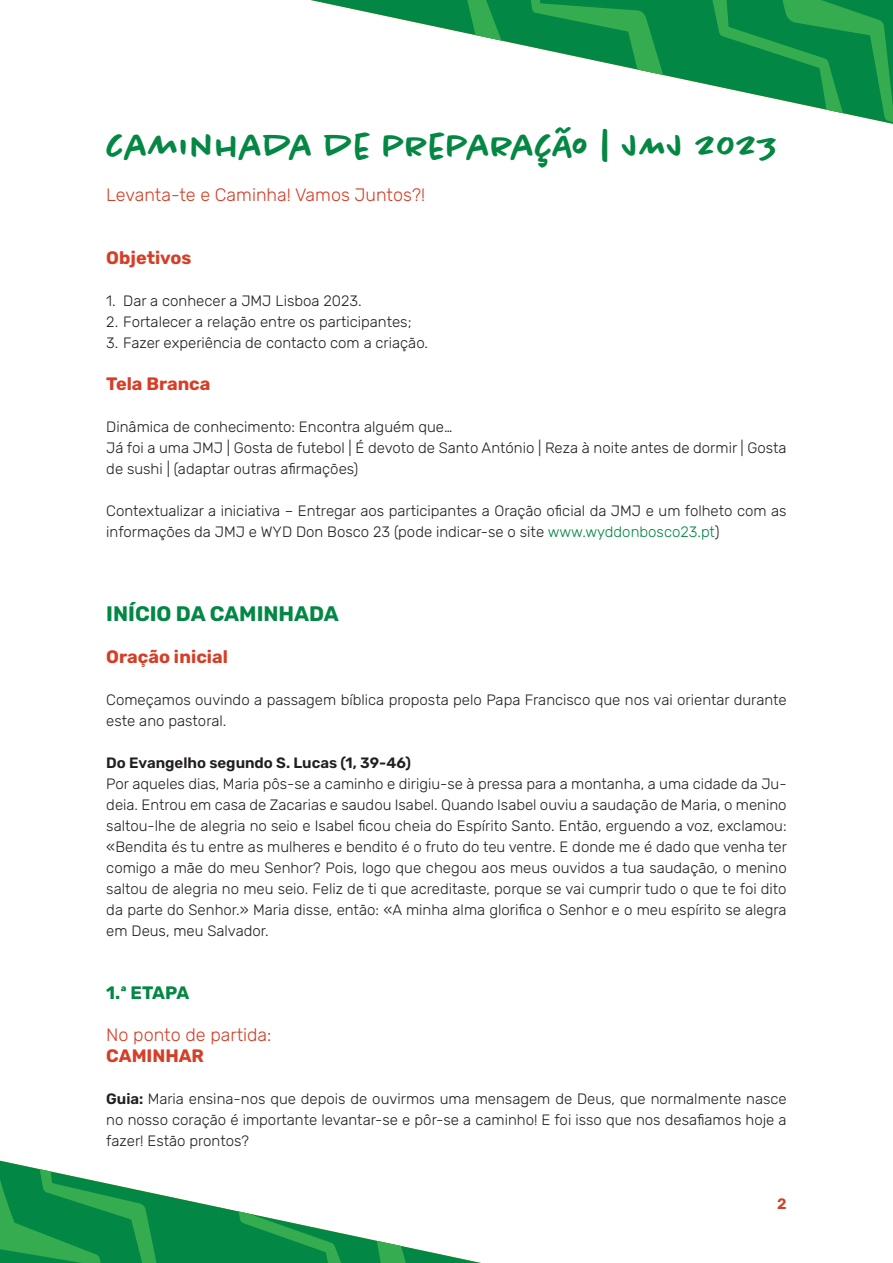
<style>
.page{position:relative;width:893px;height:1263px;background:#fff}
.page>*{position:absolute;margin:0;border:0;box-sizing:border-box;transform-origin:0 0}
.títulos{font:500 36px "Chantal";color:#058744}
.subtitulo{font:700 21px "Rubik";color:#028744}
.subtitulo-2{font:300 18px "Rubik";color:#d53f28}
.subtitulo-3{font:700 18px "Rubik";color:#d53f28}
.subtitulo-4{font:700 18px "Rubik";letter-spacing:-.025em;color:#028744}
.texto_corrido{font:300 15px/21px "Rubik";color:#231f20;text-align:justify}
.texto_corrido_sem_es{font:300 15px/21px "Rubik";color:#231f20}
.texto_corrido_sem_es-2{font:600 15px "Rubik";color:#231f20}
.t1{font:600 15px "Rubik";color:#d53f28}
.s1{color:#028744}
.s2{font-weight:600}
</style>
<div class="page">
<svg style="left:310px;top:0;width:79px;height:17px"></svg>
<svg style="left:389px;top:0;width:504px;height:124px"></svg>
<svg style="left:0;top:1160px;width:365px;height:103px"></svg>
<svg style="left:365px;top:1238px;width:116px;height:25px"></svg>
<p class="títulos" style="left:106px;top:124px;width:675px">CAMINHADA DE PREPARAÇÃO | JMJ 2023</p>
<p class="subtitulo-2" style="left:106px;top:185px;width:320px">Levanta-te e Caminha! Vamos Juntos?!</p>
<p class="subtitulo-3" style="left:106px;top:248px;width:87px">Objetivos</p>
<p class="texto_corrido" style="left:106px;top:291px;width:257px">1. Dar a conhecer a JMJ Lisboa 2023.</p>
<p class="texto_corrido" style="left:106px;top:312px;width:307px">2. Fortalecer a relação entre os participantes;</p>
<p class="texto_corrido" style="left:106px;top:333px;width:323px">3. Fazer experiência de contacto com a criação.</p>
<p class="subtitulo-3" style="left:106px;top:374px;width:106px">Tela Branca</p>
<p class="texto_corrido_sem_es" style="left:106px;top:417px;width:348px">Dinâmica de conhecimento: Encontra alguém que…</p>
<p class="texto_corrido_sem_es" style="left:106px;top:438px;width:682px">Já foi a uma JMJ | Gosta de futebol | É devoto de Santo António | Reza à noite antes de dormir | Gosta de sushi | (adaptar outras afirmações)</p>
<p class="texto_corrido_sem_es" style="left:106px;top:501px;width:682px">Contextualizar a iniciativa – Entregar aos participantes a Oração oficial da JMJ e um folheto com as informações da JMJ e WYD Don Bosco 23 (pode indicar-se o site <span class="s1">www.wyddonbosco23.pt</span>)</p>
<p class="subtitulo" style="left:106px;top:602px;width:234px">INÍCIO DA CAMINHADA</p>
<p class="subtitulo-3" style="left:106px;top:647px;width:123px">Oração inicial</p>
<p class="texto_corrido_sem_es" style="left:106px;top:690px;width:682px">Começamos ouvindo a passagem bíblica proposta pelo Papa Francisco que nos vai orientar durante este ano pastoral.</p>
<p class="texto_corrido_sem_es-2" style="left:106px;top:754px;width:306px">Do Evangelho segundo S. Lucas (1, 39-46)</p>
<p class="texto_corrido" style="left:106px;top:774px;width:682px">Por aqueles dias, Maria pôs-se a caminho e dirigiu-se à pressa para a montanha, a uma cidade da Ju&shy;deia. Entrou em casa de Zacarias e saudou Isabel. Quando Isabel ouviu a saudação de Maria, o menino saltou-lhe de alegria no seio e Isabel ficou cheia do Espírito Santo. Então, erguendo a voz, exclamou: «Bendita és tu entre as mulheres e bendito é o fruto do teu ventre. E donde me é dado que venha ter comigo a mãe do meu Senhor? Pois, logo que chegou aos meus ouvidos a tua saudação, o menino saltou de alegria no meu seio. Feliz de ti que acreditaste, porque se vai cumprir tudo o que te foi dito da parte do Senhor.» Maria disse, então: «A minha alma glorifica o Senhor e o meu espírito se alegra em Deus, meu Salvador.</p>
<p class="subtitulo-4" style="left:106px;top:983px;width:84px">1.ª ETAPA</p>
<p class="subtitulo-2" style="left:106px;top:1025px;width:167px">No ponto de partida:</p>
<p class="subtitulo-3" style="left:106px;top:1046px;width:99px">CAMINHAR</p>
<p class="texto_corrido_sem_es" style="left:106px;top:1089px;width:682px;text-align:justify"><span class="s2">Guia:</span> Maria ensina-nos que depois de ouvirmos uma mensagem de Deus, que normalmente nasce no nosso coração é importante levantar-se e pôr-se a caminho! E foi isso que nos desafiamos hoje a fazer! Estão prontos?</p>
<p class="t1" style="left:777px;top:1195px;width:11px">2</p>
</div>
